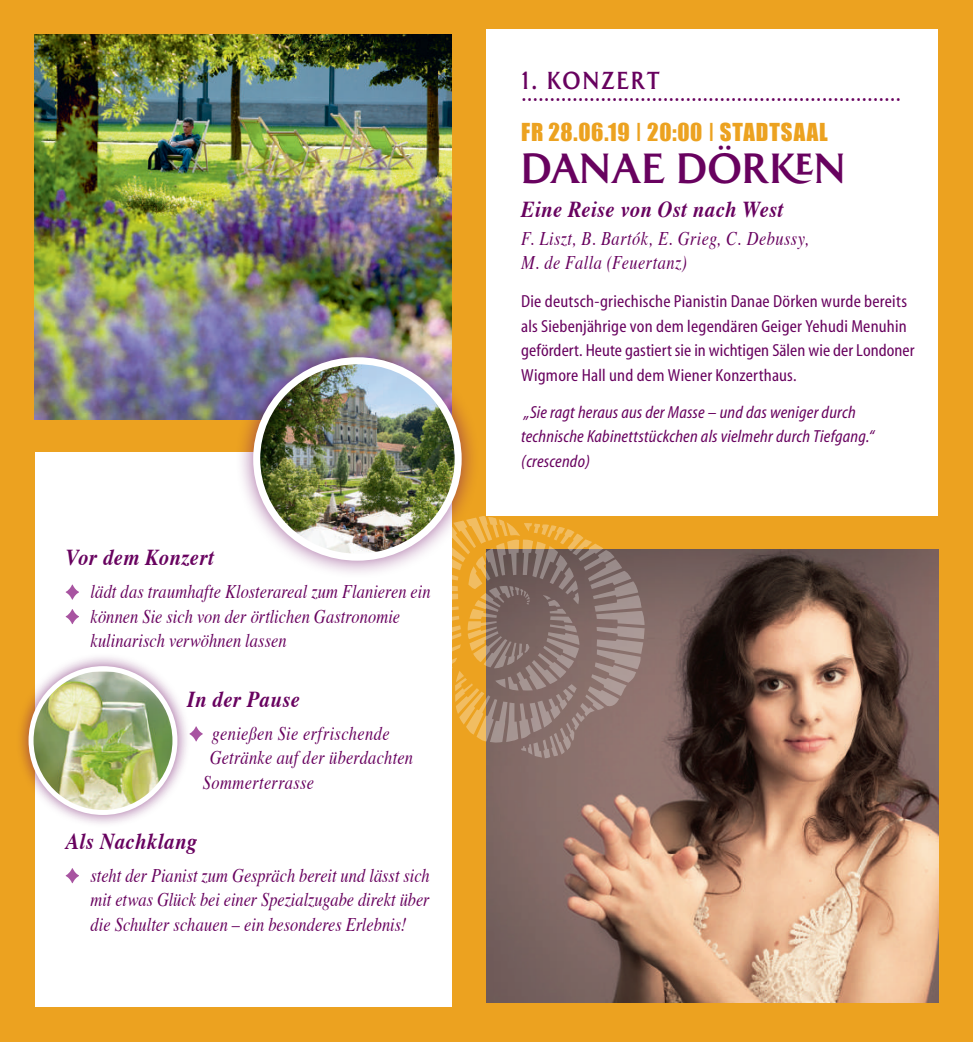
<style>
.page{position:relative;width:973px;height:1042px;background:#fff}
.page>*{position:absolute;margin:0;border:0;box-sizing:border-box;transform-origin:0 0}
.t1{font:500 42px "Majesty";letter-spacing:.005em;color:#68025f}
.t2{font:26.6px "Times";color:#68025f;scale:.9 1}
.t3{font:500 24.5px "Majesty";letter-spacing:.09em;color:#68025f;scale:.9 1}
.t4{font:italic 700 22.75px "Times";letter-spacing:.02em;color:#68025f;scale:.9 1}
.t5{font:22.75px "Impact";letter-spacing:.035em;color:#eca220}
.t6{font:italic 19.25px/24.5px "Times";letter-spacing:.01em;color:#68025f;scale:.85 1}
.t7{font:17.5px/24.5px "Myriad MM 400 400";letter-spacing:.01em;color:#68025f}
.t8{font:17.5px/24.5px "Myriad MM It 400 400";letter-spacing:.01em;color:#68025f}
</style>
<div class="page">
<div style="left:0;top:0;width:972px;height:1042px;background:#eca220"></div>
<div style="left:35px;top:453px;width:416px;height:554px;background:#fff"></div>
<img style="left:35px;top:35px;width:416px;height:384px">
<svg style="left:486px;top:549px;width:452px;height:453px;background:#987867"></svg>
<div style="left:486px;top:30px;width:452px;height:486px;background:#fff"></div>
<svg style="left:451px;top:516px;width:193px;height:242px"></svg>
<div style="left:15px;top:652px;width:176px;height:176px;background:#68025f;opacity:.6"></div>
<img style="left:31px;top:668px;width:144px;height:144px;border-radius:50%">
<div style="left:29px;top:666px;width:148px;height:149px;border:5px solid #fff;border-radius:50%"></div>
<svg style="left:66px;top:585px;width:13px;height:14px"></svg>
<svg style="left:66px;top:609px;width:13px;height:15px"></svg>
<svg style="left:189px;top:726px;width:14px;height:15px"></svg>
<svg style="left:66px;top:868px;width:13px;height:15px"></svg>
<div style="left:235px;top:339px;width:244px;height:239px;background:#68025f;opacity:.6"></div>
<img style="left:257px;top:362px;width:201px;height:195px">
<div style="left:253px;top:357px;width:208px;height:204px;border:7px solid #fff;border-radius:50%"></div>
<p class="t4" style="left:66px;top:536px;width:166px">Vor dem Konzert</p>
<p class="t6" style="left:91px;top:578px;width:401px">lädt das traumhafte Klosterareal zum Flanieren ein können Sie sich von der örtlichen Gastronomie kulinarisch verwöhnen lassen</p>
<p class="t4" style="left:187px;top:678px;width:127px">In der Pause</p>
<p class="t6" style="left:212px;top:720px;width:211px">genießen Sie erfrischende</p>
<p class="t6" style="left:210px;top:744px;width:240px">Getränke auf der überdachten</p>
<p class="t6" style="left:203px;top:769px;width:132px">Sommerterrasse</p>
<p class="t4" style="left:66px;top:819px;width:147px">Als Nachklang</p>
<p class="t6" style="left:91px;top:861px;width:400px;text-align:justify">steht der Pianist zum Gespräch bereit und lässt sich mit etwas Glück bei einer Spezialzugabe direkt über die Schulter schauen – ein besonderes Erlebnis!</p>
<p class="t3" style="left:521px;top:66px;width:156px">1. KONZERT</p>
<h2 class="t2" style="left:521px;top:67px;width:424px">...................................................................</h2>
<p class="t5" style="left:521px;top:118px;width:308px">FR 28.06.19 I 20:00 I STADTSAAL</p>
<h1 class="t1" style="left:521px;top:143px;width:326px">DANAE DÖRKEN</h1>
<p class="t4" style="left:521px;top:188px;width:292px">Eine Reise von Ost nach West</p>
<p class="t6" style="left:521px;top:225px;width:340px">F. Liszt, B. Bartók, E. Grieg, C. Debussy,<br>M. de Falla (Feuertanz)</p>
<p class="t7" style="left:521px;top:290px;width:395px">Die deutsch-griechische Pianistin Danae Dörken wurde bereits als Siebenjährige von dem legendären Geiger Yehudi Menuhin gefördert. Heute gastiert sie in wichtigen Sälen wie der Londoner Wigmore Hall und dem Wiener Konzerthaus.</p>
<p class="t8" style="left:521px;top:400px;width:354px">„Sie ragt heraus aus der Masse – und das weniger durch technische Kabinettstückchen als vielmehr durch Tiefgang.“ (crescendo)</p>
</div>
